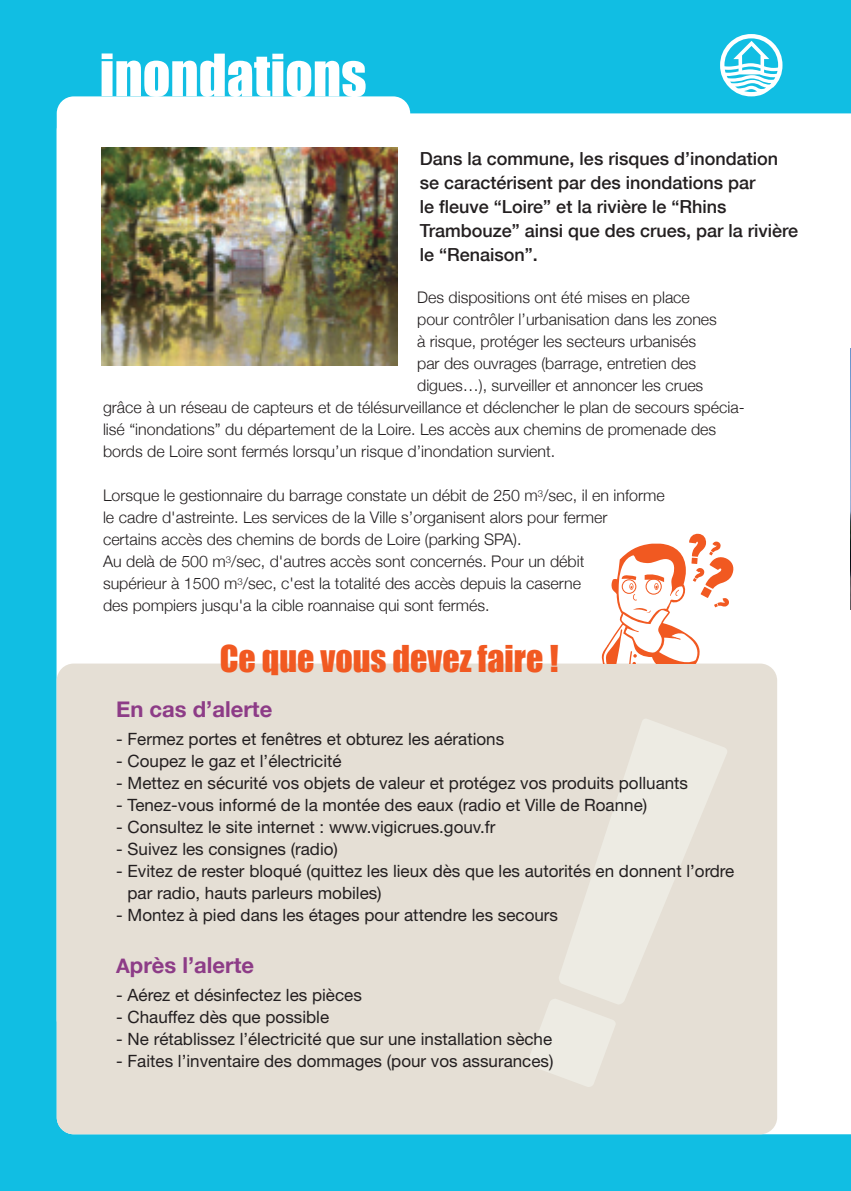
<style>
.page{position:relative;width:851px;height:1191px;background:#fff}
.page>*{position:absolute;margin:0;border:0;box-sizing:border-box;transform-origin:0 0}
.t1{font:54px "Impact";color:#fff}
.t2{font:34px "Impact";color:#f15921}
.t3{font:700 22px "Helvetica Neue";color:#8d3c87}
.t4{font:500 18px/24px "Helvetica Neue";color:#231f20}
.t5{font:17px/22px "Helvetica Neue";color:#231f20}
.t6{font:300 16px/22px "Helvetica Neue";color:#231f20}
.s1{font-size:20px}
</style>
<div class="page">
<div style="left:0;top:0;width:850px;height:1191px;background:#11bee3"></div>
<hr style="left:850px;top:0;width:1px;height:1191px;background:#ef3c25">
<div style="left:57px;top:113px;width:793px;height:1021px;background:#fff"></div>
<div style="left:57px;top:96px;width:353px;height:940px;background:#fff;border-radius:17px"></div>
<div style="left:57px;top:663px;width:720px;height:471px;background:#e5dfd5;border-radius:17px"></div>
<img style="left:102px;top:147px;width:295px;height:218px">
<hr style="left:850px;top:322px;width:1px;height:370px;background:#fff">
<img style="left:850px;top:348px;width:1px;height:261px">
<svg style="left:529px;top:719px;width:198px;height:368px"></svg>
<svg style="left:600px;top:534px;width:133px;height:129px;background:#fbd9cc"></svg>
<svg style="left:720px;top:34px;width:62px;height:62px"></svg>
<h1 class="t1" style="left:100px;top:33px;width:268px">inondations</h1>
<p class="t4" style="left:420px;top:146px;width:380px">Dans la commune, les risques d’inondation se caractérisent par des inondations par<br>le fleuve “Loire” et la rivière le “Rhins Trambouze” ainsi que des crues, par la rivière le “Renaison”.</p>
<p class="t6" style="left:417px;top:286px;width:274px">Des dispositions ont été mises en place</p>
<p class="t6" style="left:417px;top:308px;width:301px">pour contrôler l’urbanisation dans les zones</p>
<p class="t6" style="left:417px;top:330px;width:280px">à risque, protéger les secteurs urbanisés</p>
<p class="t6" style="left:417px;top:352px;width:280px">par des ouvrages (barrage, entretien des</p>
<p class="t6" style="left:417px;top:374px;width:287px">digues…), surveiller et annoncer les crues</p>
<p class="t6" style="left:103px;top:396px;width:643px">grâce à un réseau de capteurs et de télésurveillance et déclencher le plan de secours spécia-</p>
<p class="t6" style="left:103px;top:418px;width:614px">lisé “inondations” du département de la Loire. Les accès aux chemins de promenade des</p>
<p class="t6" style="left:103px;top:440px;width:453px">bords de Loire sont fermés lorsqu’un risque d’inondation survient.</p>
<p class="t6" style="left:103px;top:484px;width:563px">Lorsque le gestionnaire du barrage constate un débit de 250 m<sup>3</sup>/sec, il en informe le cadre d'astreinte. Les services de la Ville s’organisent alors pour fermer certains accès des chemins de bords de Loire (parking SPA).<br>Au delà de 500 m<sup>3</sup>/sec, d'autres accès sont concernés. Pour un débit<br>supérieur à 1500 m<sup>3</sup>/sec, c'est la totalité des accès depuis la caserne<br>des pompiers jusqu'a la cible roannaise qui sont fermés.</p>
<h2 class="t2" style="left:220px;top:632px;width:340px">Ce que vous devez faire !</h2>
<h3 class="t3" style="left:116px;top:696px;width:158px">En cas d’alerte</h3>
<p class="t5" style="left:116px;top:728px;width:389px">- Fermez portes et fenêtres et obturez les aérations</p>
<p class="t5" style="left:116px;top:750px;width:227px">- Coupez le gaz et l’électricité</p>
<p class="t5" style="left:116px;top:772px;width:573px">- Mettez en sécurité vos objets de valeur et protégez vos produits polluants</p>
<p class="t5" style="left:116px;top:794px;width:532px">- Tenez-vous informé de la montée des eaux (radio et Ville de Roanne)</p>
<p class="t5" style="left:116px;top:816px;width:381px">- Consultez le site internet : www.vigicrues.gouv.fr</p>
<p class="t5" style="left:116px;top:838px;width:223px">- Suivez les consignes (radio)</p>
<p class="t5" style="left:127px;top:860px;width:608px;text-indent:-11px">- Evitez de rester bloqué (quittez les lieux dès que les autorités en donnent l’ordre par radio, hauts parleurs mobiles)</p>
<p class="t5" style="left:116px;top:904px;width:443px">- Montez à pied dans les étages pour attendre les secours</p>
<h3 class="t3" style="left:116px;top:951px;width:139px"><span class="s1">A</span>près l’alerte</h3>
<p class="t5" style="left:116px;top:983px;width:247px">- Aérez et désinfectez les pièces</p>
<p class="t5" style="left:116px;top:1005px;width:214px">- Chauffez dès que possible</p>
<p class="t5" style="left:116px;top:1027px;width:437px">- Ne rétablissez l’électricité que sur une installation sèche</p>
<p class="t5" style="left:116px;top:1049px;width:439px">- Faites l’inventaire des dommages (pour vos assurances)</p>
</div>
